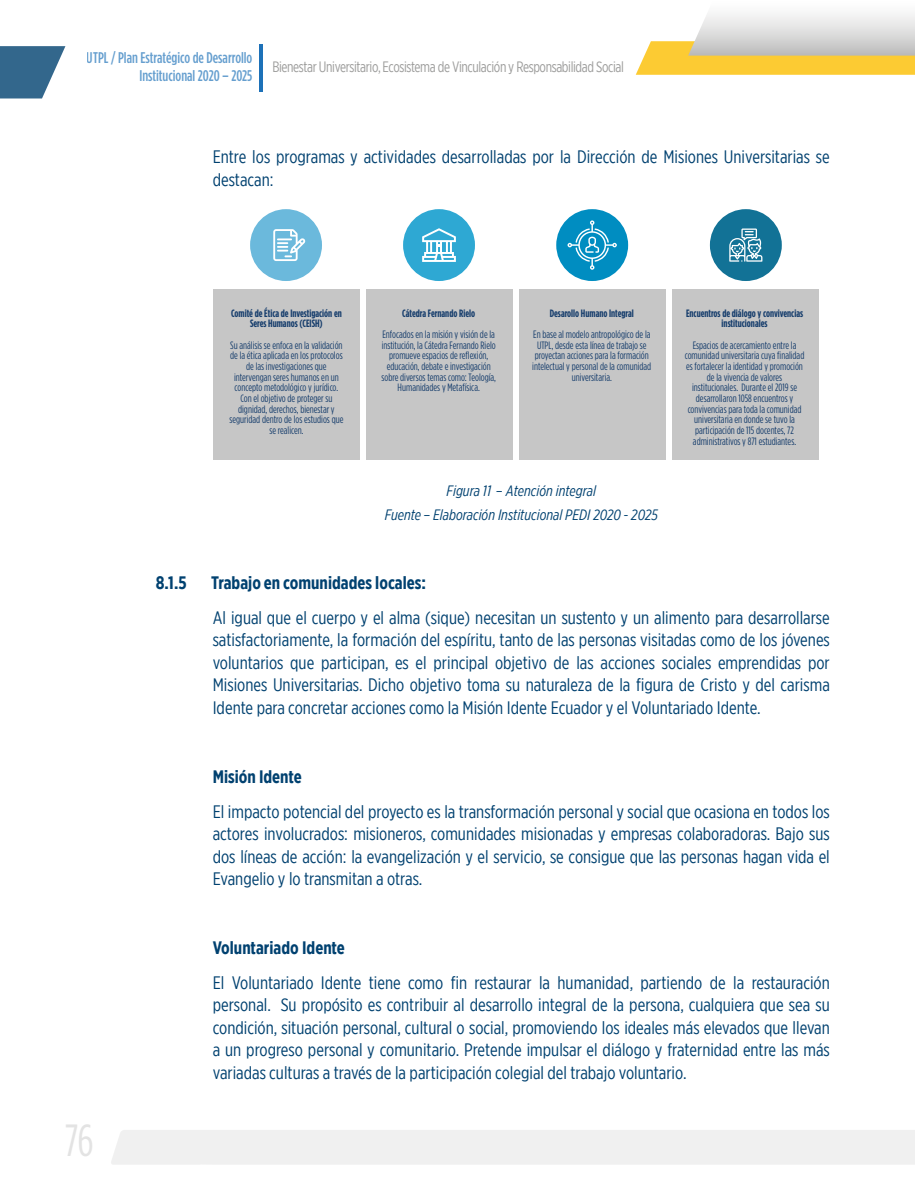
<style>
.page{position:relative;width:915px;height:1191px;background:#fff}
.page>*{position:absolute;margin:0;border:0;box-sizing:border-box;transform-origin:0 0}
.t1{font:45px "Gotham Condensed";color:#e3e3e3}
.t2{font:18px/22.5px "Gotham X Narrow";color:#004170;text-align:justify}
.t3{font:700 18px "Gotham X Narrow";color:#004170}
.t4{font:500 15.45px/18.6px "Gotham Condensed";color:#1d71b8;text-align:right}
.t5{font:italic 15px/24px "Gotham X Narrow";color:#004170;text-align:center}
.t6{font:15px "Gotham X Narrow";letter-spacing:-.025em;color:#9d9d9c;scale:.95 1}
.t7{font:10.65px/10.6px "Gotham Condensed";color:#163d6c;text-align:center}
.t8{font:700 10.65px/10.6px "Gotham Condensed";color:#163d6c;text-align:center}
</style>
<div class="page">
<div style="left:111px;top:1130px;width:803px;height:34px;background:#f0f0f0"></div>
<hr style="left:259px;top:44px;width:4px;height:48px;background:#1d71b8">
<svg style="left:0;top:46px;width:65px;height:52px"></svg>
<svg style="left:635px;top:14px;width:279px;height:61px"></svg>
<div style="left:213px;top:290px;width:146px;height:170px;background:#c6c6c6"></div>
<div style="left:365px;top:290px;width:147px;height:170px;background:#c6c6c6"></div>
<div style="left:518px;top:290px;width:147px;height:170px;background:#c6c6c6"></div>
<div style="left:672px;top:290px;width:146px;height:170px;background:#c6c6c6"></div>
<div style="left:556px;top:209px;width:72px;height:72px;background:#008dc1;border-radius:50%"></div>
<svg style="left:567px;top:220px;width:49px;height:50px"></svg>
<div style="left:403px;top:209px;width:72px;height:72px;background:#2ea8d3;border-radius:50%"></div>
<svg style="left:422px;top:228px;width:33px;height:34px"></svg>
<div style="left:250px;top:209px;width:72px;height:72px;background:#6bb9dc;border-radius:50%"></div>
<svg style="left:273px;top:229px;width:32px;height:32px"></svg>
<div style="left:709px;top:209px;width:72px;height:72px;background:#127296;border-radius:50%"></div>
<svg style="left:729px;top:228px;width:33px;height:34px"></svg>
<p class="t4" style="left:87px;top:48px;width:167px">UTPL / Plan Estratégico de Desarrollo<br>Institucional 2020 – 2025</p>
<p class="t6" style="left:272px;top:57px;width:371px">Bienestar Universitario, Ecosistema de Vinculación y Responsabilidad Social</p>
<p class="t2" style="left:213px;top:145px;width:618px">Entre los programas y actividades desarrolladas por la Dirección de Misiones Universitarias se destacan:</p>
<p class="t8" style="left:231px;top:307px;width:112px">Comité de Ética de Investigación en<br>Seres Humanos (CEISH)</p>
<p class="t7" style="left:229px;top:339px;width:115px">Su análisis se enfoca en la validación de la ética aplicada en los protocolos de las investigaciones que intervengan seres humanos en un concepto metodológico y jurídico.<br>Con el objetivo de proteger su dignidad, derechos, bienestar y seguridad dentro de los estudios que se realicen.</p>
<p class="t8" style="left:402px;top:307px;width:74px">Cátedra Fernando Rielo</p>
<p class="t7" style="left:381px;top:329px;width:116px">Enfocados en la misión y visión de la institución, la Cátedra Fernando Rielo promueve espacios de reflexión, educación, debate e investigación sobre diversos temas como: Teología, Humanidades y Metafísica.</p>
<p class="t8" style="left:549px;top:307px;width:86px">Desarollo Humano Integral</p>
<p class="t7" style="left:532px;top:329px;width:120px">En base al modelo antropológico de la UTPL, desde esta línea de trabajo se proyectan acciones para la formación intelectual y personal de la comunidad universitaria.</p>
<p class="t5" style="left:384px;top:479px;width:274px">Figura 11 – Atención integral<br>Fuente – Elaboración Institucional PEDI 2020 - 2025</p>
<p class="t8" style="left:685px;top:307px;width:118px">Encuentros de diálogo y convivencias institucionales</p>
<p class="t7" style="left:684px;top:339px;width:121px">Espacios de acercamiento entre la comunidad universitaria cuya finalidad es fortalecer la identidad y promoción de la vivencia de valores institucionales. Durante el 2019 se desarrollaron 1058 encuentros y convivencias para toda la comunidad universitaria en donde se tuvo la participación de 115 docentes, 72 administrativos y 871 estudiantes.</p>
<p class="t3" style="left:156px;top:572px;width:32px">8.1.5</p>
<p class="t3" style="left:211px;top:572px;width:216px">Trabajo en comunidades locales:</p>
<p class="t2" style="left:213px;top:606px;width:618px">Al igual que el cuerpo y el alma (sique) necesitan un sustento y un alimento para desarrollarse satisfactoriamente, la formación del espíritu, tanto de las personas visitadas como de los jóvenes voluntarios que participan, es el principal objetivo de las acciones sociales emprendidas por Misiones Universitarias. Dicho objetivo toma su naturaleza de la figura de Cristo y del carisma Idente para concretar acciones como la Misión Idente Ecuador y el Voluntariado Idente.</p>
<p class="t3" style="left:213px;top:765px;width:91px">Misión Idente</p>
<p class="t2" style="left:213px;top:799px;width:618px">El impacto potencial del proyecto es la transformación personal y social que ocasiona en todos los actores involucrados: misioneros, comunidades misionadas y empresas colaboradoras. Bajo sus dos líneas de acción: la evangelización y el servicio, se consigue que las personas hagan vida el Evangelio y lo transmitan a otras.</p>
<h1 class="t1" style="left:65px;top:1116px;width:30px">76</h1>
<p class="t3" style="left:213px;top:936px;width:134px">Voluntariado Idente</p>
<p class="t2" style="left:213px;top:970px;width:618px">El Voluntariado Idente tiene como fin restaurar la humanidad, partiendo de la restauración personal. Su propósito es contribuir al desarrollo integral de la persona, cualquiera que sea su condición, situación personal, cultural o social, promoviendo los ideales más elevados que llevan a un progreso personal y comunitario. Pretende impulsar el diálogo y fraternidad entre las más variadas culturas a través de la participación colegial del trabajo voluntario.</p>
</div>
